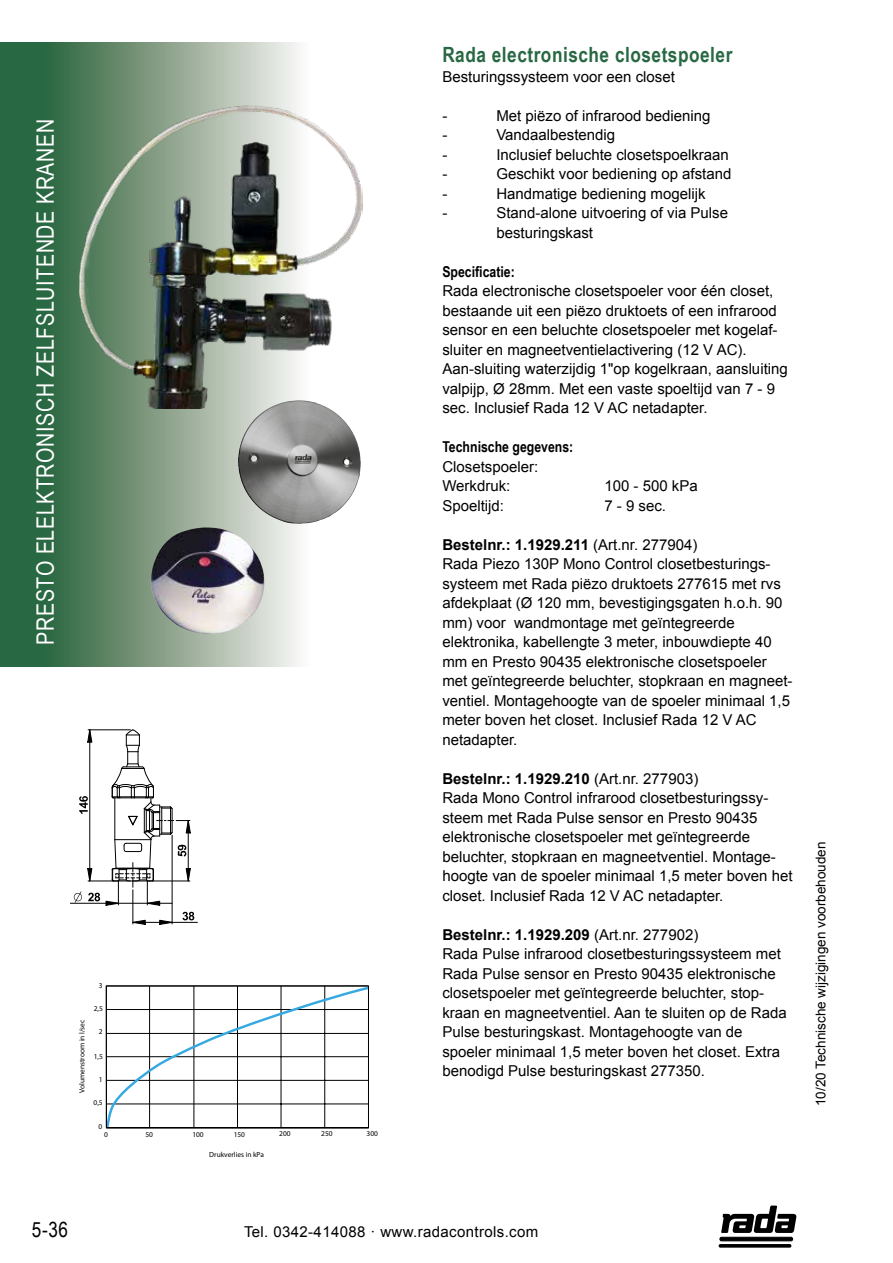
<style>
.page{position:relative;width:893px;height:1263px;background:#fff}
.page>*{position:absolute;margin:0;border:0;box-sizing:border-box;transform-origin:0 0}
.t1{font:24px "Arial Narrow";letter-spacing:.025em;color:#fff}
.t2{font:700 21px "Arial Narrow";letter-spacing:.025em;color:#286842}
.t3{font:21px "Arial Narrow";color:#000}
.t4{font:15px/19.5px "Arial";color:#000}
.t5{font:15px "Arial";letter-spacing:.025em;color:#000}
.t6{font:700 15px "Arial Narrow";color:#000}
.t7{font:13.5px "Arial";color:#000}
.t8{font:7.35px "Helvetica";color:#000}
.s1{font-weight:700}
</style>
<div class="page">
<hr style="left:892px;top:0;width:1px;height:1263px;background:#286842">
<svg style="left:0;top:43px;width:363px;height:623px;background:#789881"></svg>
<div style="left:720px;top:1237px;width:73px;height:4px;background:#080808;border:1px solid #000;border-radius:2px"></div>
<hr style="left:719px;top:1244px;width:72px;height:3px;background:#000;border-radius:2px">
<svg style="left:721px;top:1205px;width:75px;height:28px"></svg>
<img style="left:79px;top:102px;width:283px;height:307px">
<img style="left:265px;top:400px;width:39px;height:10px">
<img style="left:151px;top:527px;width:114px;height:107px">
<svg style="left:105px;top:985px;width:264px;height:144px"></svg>
<hr style="left:70px;top:903px;width:102px;height:1px;background:#000">
<svg style="left:74px;top:729px;width:117px;height:177px"></svg>
<svg style="left:159px;top:920px;width:15px;height:5px"></svg>
<svg style="left:132px;top:920px;width:14px;height:5px"></svg>
<hr style="left:133px;top:922px;width:64px;height:1px;background:#000">
<hr style="left:133px;top:890px;width:1px;height:34px;background:#000">
<hr style="left:172px;top:835px;width:1px;height:89px;background:#000">
<svg style="left:182px;top:912px;width:12px;height:8px"></svg>
<h1 class="t1" style="left:28px;top:645px;width:527px;rotate:-90deg">PRESTO ELELKTRONISCH ZELFSLUITENDE KRANEN</h1>
<p class="t8" style="left:78px;top:1093px;width:75px;rotate:-90deg">Volumenstroom in l/sec</p>
<p class="t8" style="left:99px;top:981px;width:5px">3</p>
<p class="t8" style="left:94px;top:1004px;width:11px">2,5</p>
<p class="t8" style="left:99px;top:1027px;width:5px">2</p>
<p class="t8" style="left:94px;top:1051px;width:11px">1,5</p>
<p class="t8" style="left:99px;top:1075px;width:5px">1</p>
<p class="t8" style="left:94px;top:1098px;width:11px">0,5</p>
<p class="t8" style="left:98px;top:1122px;width:5px">0</p>
<p class="t8" style="left:104px;top:1129px;width:5px">0</p>
<p class="t8" style="left:145px;top:1129px;width:9px">50</p>
<p class="t8" style="left:192px;top:1129px;width:13px">100</p>
<p class="t8" style="left:234px;top:1129px;width:13px">150</p>
<p class="t8" style="left:279px;top:1129px;width:13px">200</p>
<p class="t8" style="left:321px;top:1129px;width:13px">250</p>
<p class="t8" style="left:367px;top:1129px;width:13px">300</p>
<p class="t8" style="left:209px;top:1150px;width:56px">Drukverlies in kPa</p>
<h2 class="t2" style="left:442px;top:39px;width:292px">Rada electronische closetspoeler</h2>
<p class="t4" style="left:442px;top:66px;width:234px">Besturingssysteem voor een closet</p>
<p class="t4" style="left:442px;top:105px;width:6px">-</p>
<p class="t4" style="left:496px;top:105px;width:216px">Met piëzo of infrarood bediening</p>
<p class="t4" style="left:442px;top:125px;width:6px">-</p>
<p class="t4" style="left:496px;top:125px;width:120px">Vandaalbestendig</p>
<p class="t4" style="left:442px;top:144px;width:6px">-</p>
<p class="t4" style="left:496px;top:144px;width:234px">Inclusief beluchte closetspoelkraan</p>
<p class="t4" style="left:442px;top:164px;width:6px">-</p>
<p class="t4" style="left:496px;top:164px;width:237px">Geschikt voor bediening op afstand</p>
<p class="t4" style="left:442px;top:183px;width:6px">-</p>
<p class="t4" style="left:496px;top:183px;width:211px">Handmatige bediening mogelijk</p>
<p class="t4" style="left:442px;top:203px;width:6px">-</p>
<p class="t4" style="left:496px;top:203px;width:233px">Stand-alone uitvoering of via Pulse besturingskast</p>
<p class="t6" style="left:442px;top:260px;width:74px">Specificatie:</p>
<p class="t4" style="left:442px;top:281px;width:347px">Rada electronische closetspoeler voor één closet, bestaande uit een piëzo druktoets of een infrarood sensor en een beluchte closetspoeler met kogelaf&shy;sluiter en magneetventielactivering (12 V AC).<br>Aan-sluiting waterzijdig 1"op kogelkraan, aansluiting valpijp, Ø 28mm. Met een vaste spoeltijd van 7 - 9 sec. Inclusief Rada 12 V AC netadapter.</p>
<p class="t6" style="left:442px;top:435px;width:133px">Technische gegevens:</p>
<p class="t4" style="left:442px;top:456px;width:97px">Closetspoeler:<br>Werkdruk:</p>
<p class="t4" style="left:604px;top:476px;width:95px">100 - 500 kPa</p>
<p class="t4" style="left:442px;top:495px;width:63px">Spoeltijd:</p>
<p class="t4" style="left:604px;top:495px;width:63px">7 - 9 sec.</p>
<p class="t4" style="left:442px;top:534px;width:352px"><span class="s1">Bestelnr.: 1.1929.211</span> (Art.nr. 277904)<br>Rada Piezo 130P Mono Control closetbesturings&shy;systeem met Rada piëzo druktoets 277615 met rvs afdekplaat (Ø 120 mm, bevestigingsgaten h.o.h. 90 mm) voor wandmontage met geïntegreerde elektronika, kabellengte 3 meter, inbouwdiepte 40 mm en Presto 90435 elektronische closetspoeler met geïntegreerde beluchter, stopkraan en magneet&shy;ventiel. Montagehoogte van de spoeler minimaal 1,5 meter boven het closet. Inclusief Rada 12 V AC netadapter.</p>
<p class="t4" style="left:442px;top:768px;width:352px"><span class="s1">Bestelnr.: 1.1929.210</span> (Art.nr. 277903)<br>Rada Mono Control infrarood closetbesturingssy&shy;steem met Rada Pulse sensor en Presto 90435 elektronische closetspoeler met geïntegreerde beluchter, stopkraan en magneetventiel. Montage&shy;hoogte van de spoeler minimaal 1,5 meter boven het closet. Inclusief Rada 12 V AC netadapter.</p>
<p class="t4" style="left:442px;top:924px;width:346px"><span class="s1">Bestelnr.: 1.1929.209</span> (Art.nr. 277902)<br>Rada Pulse infrarood closetbesturingssysteem met Rada Pulse sensor en Presto 90435 elektronische closetspoeler met geïntegreerde beluchter, stop&shy;kraan en magneetventiel. Aan te sluiten op de Rada Pulse besturingskast. Montagehoogte van de spoeler minimaal 1,5 meter boven het closet. Extra benodigd Pulse besturingskast 277350.</p>
<p class="t7" style="left:812px;top:1106px;width:266px;rotate:-90deg">10/20 Technische wijzigingen voorbehouden</p>
<h2 class="t3" style="left:32px;top:1215px;width:38px">5-36</h2>
<p class="t5" style="left:244px;top:1222px;width:296px">Tel. 0342-414088 · www.radacontrols.com</p>
</div>
